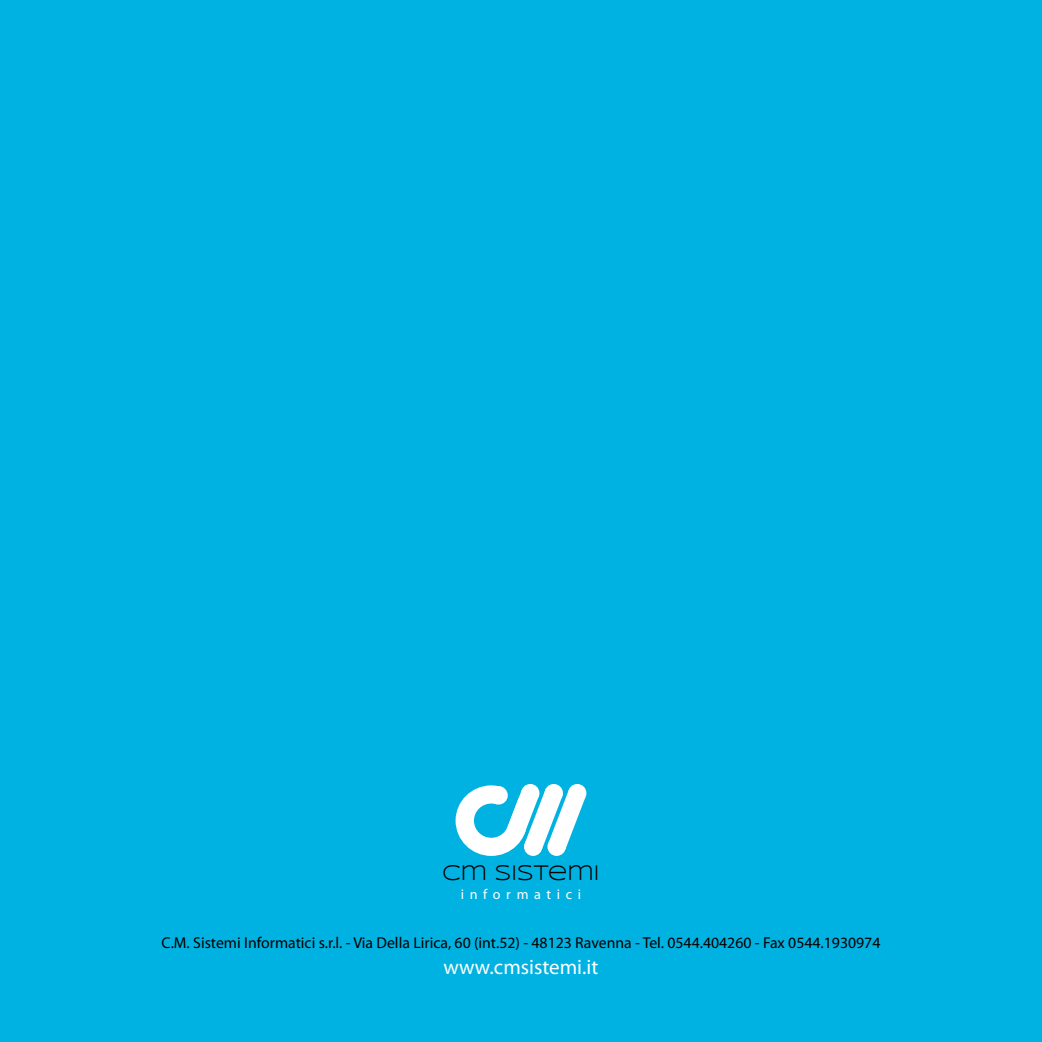
<style>
.page{position:relative;width:1042px;height:1042px;background:#00b2e1}
.page>*{position:absolute;margin:0;border:0;box-sizing:border-box;transform-origin:0 0}
.t1{font:21.7px "Syncopate";letter-spacing:-.025em;color:#000}
.t2{font:21px "Myriad Pro";color:#fff}
.t3{font:15.75px "Myriad Pro";color:#000}
.t4{font:14.17px "Myriad Pro";letter-spacing:.4em;color:#fff}
</style>
<div class="page">
<svg style="left:455px;top:785px;width:131px;height:71px"></svg>
<div style="left:489px;top:786px;width:19px;height:18px;background:#fff;border-radius:50%"></div>
<div style="left:521px;top:784px;width:18px;height:18px;background:#fff;border-radius:50%"></div>
<div style="left:545px;top:784px;width:18px;height:18px;background:#fff;border-radius:50%"></div>
<div style="left:568px;top:784px;width:18px;height:18px;background:#fff;border-radius:50%"></div>
<div style="left:524px;top:837px;width:18px;height:19px;background:#fff;border-radius:50%"></div>
<div style="left:547px;top:837px;width:19px;height:19px;background:#fff;border-radius:50%"></div>
<h1 class="t1" style="left:442px;top:860px;width:159px">CM SISTEMI</h1>
<p class="t4" style="left:461px;top:885px;width:122px">informatici</p>
<p class="t3" style="left:162px;top:933px;width:720px">C.M. Sistemi Informatici s.r.l. - Via Della Lirica, 60 (int.52) - 48123 Ravenna - Tel. 0544.404260 - Fax 0544.1930974</p>
<h2 class="t2" style="left:443px;top:953px;width:156px">www.cmsistemi.it</h2>
</div>
